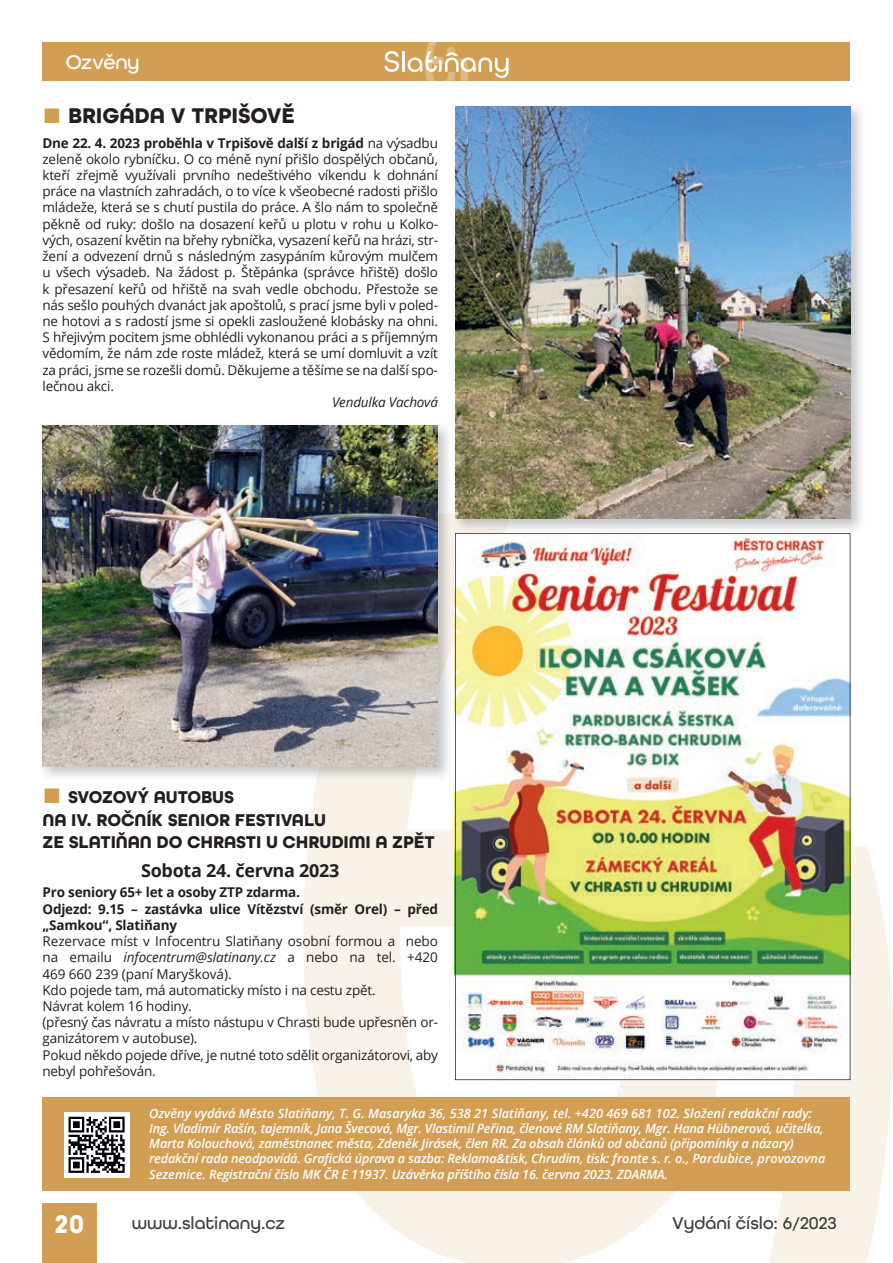
<style>
.page{position:relative;width:893px;height:1263px;background:#fff}
.page>*{position:absolute;margin:0;border:0;box-sizing:border-box;transform-origin:0 0}
.t1{font:700 27px "All Round Gothic";color:#fff}
.t2{font:700 22.5px "All Round Gothic";letter-spacing:-.005em;color:#231f20}
.t3{font:500 21px "All Round Gothic";letter-spacing:-.03em;color:#fff}
.t4{font:700 18px/22.5px "All Round Gothic";letter-spacing:-.005em;color:#231f20}
.t5{font:500 18px "All Round Gothic";color:#3e3e3f}
.t6{font:700 18px "Open Sans";letter-spacing:-.015em;color:#231f20}
.t7{font:13.5px/16.2px "Open Sans";letter-spacing:-.015em;color:#231f20;text-align:justify}
.t8{font:700 13.5px/16.2px "Open Sans";letter-spacing:-.015em;color:#231f20}
.t9{font:italic 13.5px "Open Sans";letter-spacing:-.015em;color:#231f20}
.t10{font:italic 600 12.75px/15.3px "Open Sans";letter-spacing:-.015em;color:#fff}
.s1{font-family:"Times New Roman";font-size:31.5px;color:#d19e54}
.s2{font-weight:700}
.s3{font-style:italic}
</style>
<div class="page">
<svg style="left:303px;top:534px;width:415px;height:729px;fill:#f9f2e8"></svg>
<svg style="left:769px;top:847px;width:124px;height:416px;fill:#f9f2e8"></svg>
<div style="left:43px;top:1203px;width:54px;height:60px;background:#d19e54"></div>
<div style="left:43px;top:43px;width:807px;height:38px;background:#d19e54"></div>
<svg style="left:384px;top:51px;width:15px;height:21px"></svg>
<hr style="left:402px;top:51px;width:3px;height:21px;background:#fff">
<svg style="left:408px;top:42px;width:101px;height:39px"></svg>
<div style="left:43px;top:1097px;width:807px;height:94px;background:#d19e54"></div>
<div style="left:64px;top:1112px;width:65px;height:65px;background:#fff"></div>
<svg style="left:69px;top:1117px;width:56px;height:56px"></svg>
<img style="left:515px;top:106px;width:347px;height:428px">
<img style="left:453px;top:513px;width:62px;height:21px">
<img style="left:455px;top:106px;width:395px;height:412px">
<img style="left:42px;top:425px;width:407px;height:357px">
<img style="left:316px;top:513px;width:137px;height:269px">
<svg style="left:452px;top:513px;width:1px;height:21px"></svg>
<img style="left:43px;top:425px;width:395px;height:341px">
<img style="left:455px;top:533px;width:395px;height:547px">
<h3 class="t3" style="left:66px;top:49px;width:76px">Ozvěny</h3>
<h2 class="t2" style="left:43px;top:102px;width:254px"><span class="s1">■</span> BRIGÁDA V TRPIŠOVĚ</h2>
<p class="t7" style="left:43px;top:134px;width:397px"><span class="s2">Dne 22. 4. 2023 proběhla v Trpišově další z brigád</span> na výsadbu zeleně okolo rybníčku. O co méně nyní přišlo dospělých občanů, kteří zřejmě využívali prvního nedeštivého víkendu k dohnání práce na vlastních zahradách, o to více k všeobecné radosti přišlo mládeže, která se s chutí pustila do práce. A šlo nám to společně pěkně od ruky: došlo na dosazení keřů u plotu v rohu u Kolko&shy;vých, osazení květin na břehy rybníčka, vysazení keřů na hrázi, str&shy;žení a odvezení drnů s následným zasypáním kůrovým mulčem u všech výsadeb. Na žádost p. Štěpánka (správce hřiště) došlo k přesazení keřů od hřiště na svah vedle obchodu. Přestože se nás sešlo pouhých dvanáct jak apoštolů, s prací jsme byli v poled&shy;ne hotovi a s radostí jsme si opekli zasloužené klobásky na ohni.<br>S hřejivým pocitem jsme obhlédli vykonanou práci a s příjemným vědomím, že nám zde roste mládež, která se umí domluvit a vzít za práci, jsme se rozešli domů. Děkujeme a těšíme se na další spo&shy;lečnou akci.</p>
<p class="t9" style="left:332px;top:393px;width:107px">Vendulka Vachová</p>
<h3 class="t4" style="left:43px;top:786px;width:394px"><span class="s1">■</span> SVOZOVÝ AUTOBUS<br>NA IV. ROČNÍK SENIOR FESTIVALU<br>ZE SLATIŇAN DO CHRASTI U CHRUDIMI A ZPĚT</h3>
<h3 class="t6" style="left:141px;top:858px;width:200px">Sobota 24. června 2023</h3>
<p class="t8" style="left:43px;top:884px;width:397px">Pro seniory 65+ let a osoby ZTP zdarma.<br>Odjezd: 9.15 – zastávka ulice Vítězství (směr Orel) – před „Samkou“, Slatiňany</p>
<p class="t7" style="left:43px;top:933px;width:397px;text-align:left">Rezervace míst v Infocentru Slatiňany osobní formou a nebo na emailu <span class="s3">infocentrum@slatinany.cz</span> a nebo na tel. +420<br>469 660 239 (paní Maryšková).<br>Kdo pojede tam, má automaticky místo i na cestu zpět.<br>Návrat kolem 16 hodiny.<br>(přesný čas návratu a místo nástupu v Chrasti bude upřesněn or&shy;ganizátorem v autobuse).<br>Pokud někdo pojede dříve, je nutné toto sdělit organizátorovi, aby nebyl pohřešován.</p>
<p class="t10" style="left:149px;top:1105px;width:678px">Ozvěny vydává Město Slatiňany, T. G. Masaryka 36, 538 21 Slatiňany, tel. +420 469 681 102. Složení redakční rady:<br>Ing. Vladimír Rašín, tajemník, Jana Švecová, Mgr. Vlastimil Peřina, členové RM Slatiňany, Mgr. Hana Hübnerová, učitelka, Marta Kolouchová, zaměstnanec města, Zdeněk Jirásek, člen RR. Za obsah článků od občanů (připomínky a názory) redakční rada neodpovídá. Grafická úprava a sazba: Reklama&amp;tisk, Chrudim, tisk: fronte s. r. o., Pardubice, provozovna Sezemice. Registrační číslo MK ČR E 11937. Uzávěrka příštího čísla 16. června 2023. ZDARMA.</p>
<h1 class="t1" style="left:55px;top:1208px;width:31px">20</h1>
<h3 class="t5" style="left:132px;top:1212px;width:155px">www.slatinany.cz</h3>
<h3 class="t5" style="left:672px;top:1212px;width:166px">Vydání číslo: 6/2023</h3>
</div>
